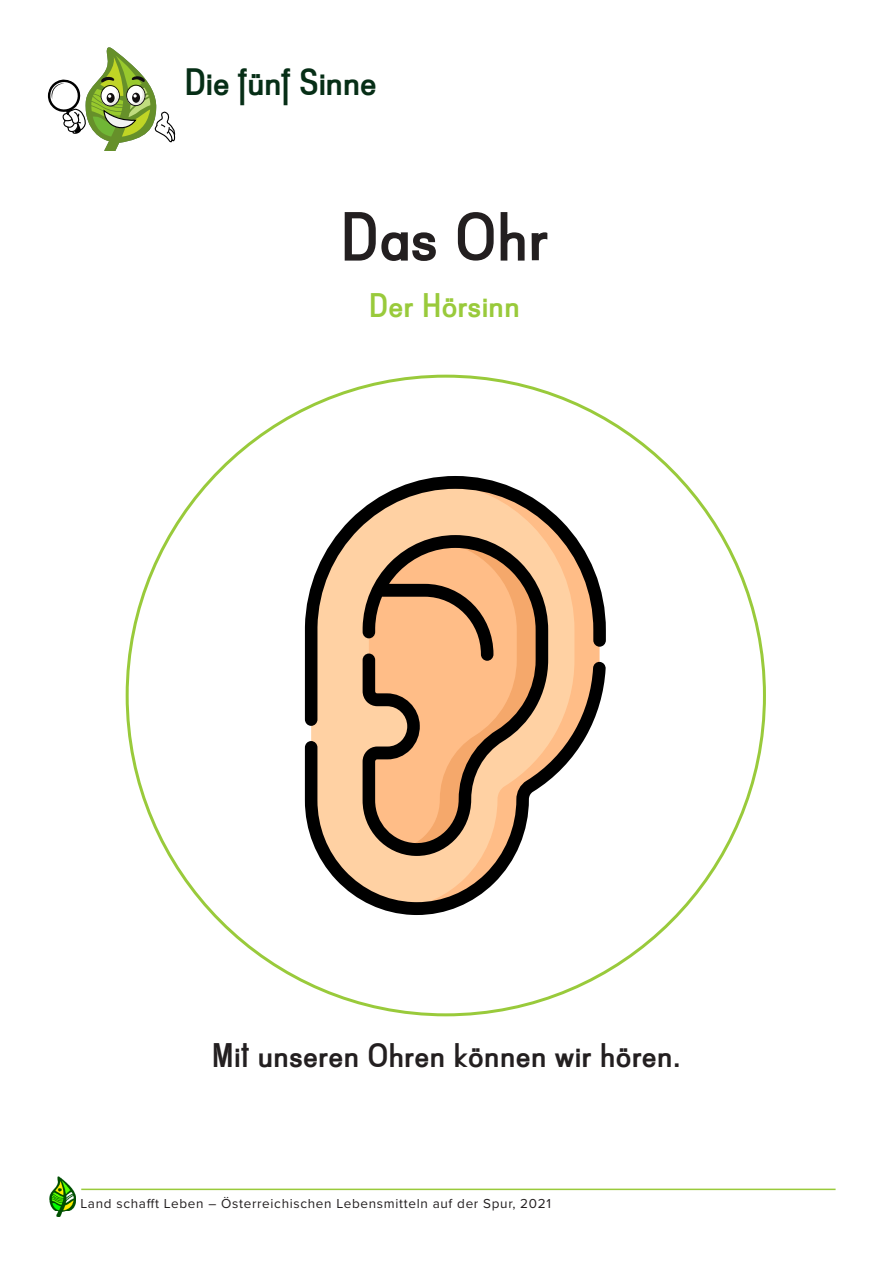
<style>
.page{position:relative;width:893px;height:1263px;background:#fff}
.page>*{position:absolute;margin:0;border:0;box-sizing:border-box;transform-origin:0 0}
.AufgabenHead{font:700 51px "Aa Bb Cc";letter-spacing:.05em;color:#231f20}
.t1{font:700 28.5px "Aa Bb Cc";letter-spacing:.03em;color:#062e16}
.AufgabenHead-2{font:700 25.5px "Aa Bb Cc";letter-spacing:.05em;color:#231f20}
.AufgabenHead-3{font:700 25.5px "Aa Bb Cc";letter-spacing:.05em;color:#99ca3b}
.t2{font:13.5px "Proxima Nova";letter-spacing:.05em;color:#231f20}
</style>
<div class="page">
<hr style="left:81px;top:1188px;width:755px;height:2px;background:#99ca3b">
<img style="left:49px;top:1177px;width:27px;height:39px">
<svg style="left:48px;top:47px;width:127px;height:104px"></svg>
<svg style="left:305px;top:726px;width:287px;height:189px"></svg>
<svg style="left:305px;top:476px;width:301px;height:250px"></svg>
<svg style="left:363px;top:535px;width:185px;height:321px;background:#c3956e"></svg>
<p class="t1" style="left:186px;top:63px;width:192px">Die fünf Sinne</p>
<p class="AufgabenHead" style="left:342px;top:202px;width:207px">Das Ohr</p>
<p class="AufgabenHead-3" style="left:370px;top:287px;width:151px">Der Hörsinn</p>
<p class="AufgabenHead-2" style="left:212px;top:1037px;width:470px">Mit unseren Ohren können wir hören.</p>
<p class="t2" style="left:81px;top:1194px;width:472px">Land schafft Leben – Österreichischen Lebensmitteln auf der Spur, 2021</p>
</div>
